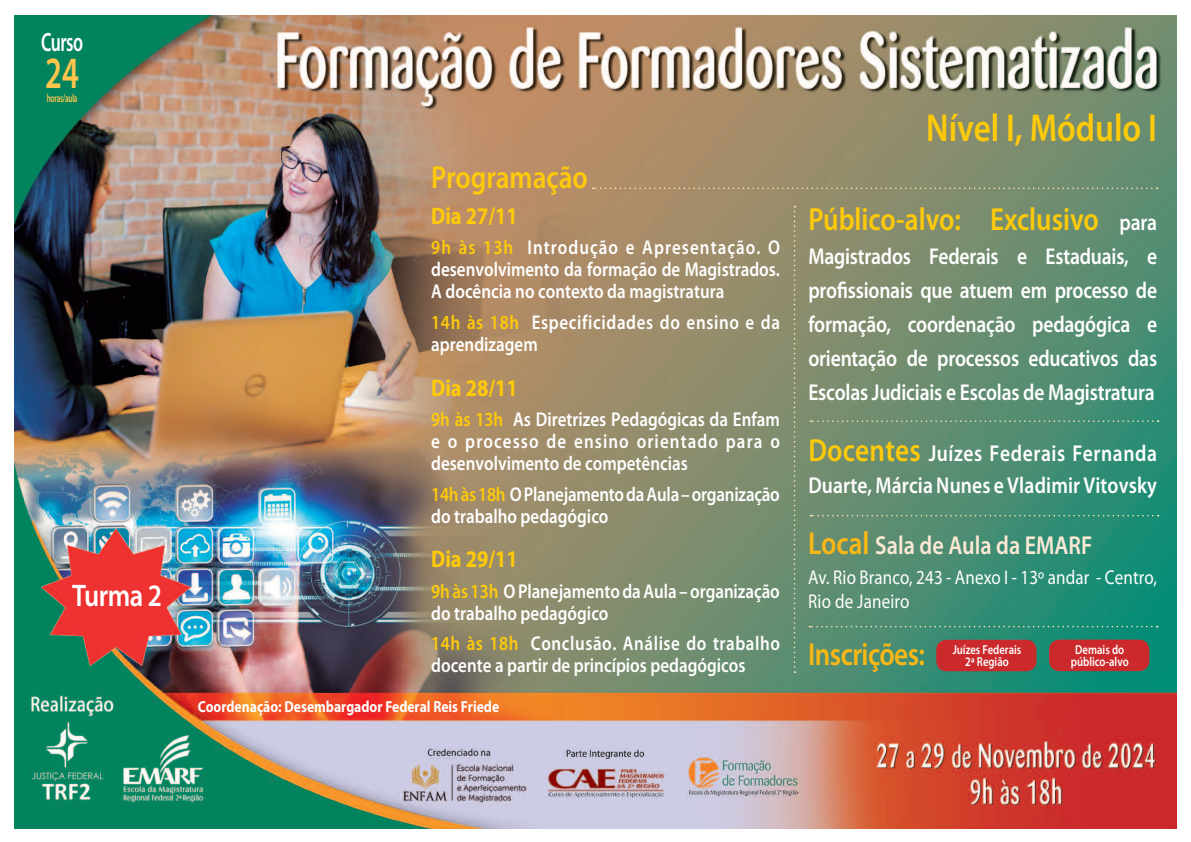
<style>
.page{position:relative;width:1191px;height:842px;background:#fff}
.page>*{position:absolute;margin:0;border:0;box-sizing:border-box;transform-origin:0 0}
.t1{font:600 44.9px "Myriad Pro";color:#fec54d;scale:.7 1}
.t2{font:600 39px "Myriad Pro";color:#feca0a;scale:.85 1}
.t3{font:600 32px "Myriad Pro";color:#feca0a;scale:.85 1}
.t4{font:600 32px "Myriad Pro";letter-spacing:-.02em;color:#fcb814;scale:.85 1}
.t5{font:600 31.3px "Myriad Pro";letter-spacing:-.02em;color:#fff;scale:.85 1}
.t6{font:600 26.5px "Myriad Pro";letter-spacing:-.03em;color:#fff;scale:.67 1}
.t7{font:600 26px "Myriad Pro";color:#fee9d5;scale:.85 1}
.t8{font:700 24px "Myriad Pro";color:#feca0a;scale:.85 1}
.t9{font:600 23px/34px "Myriad Pro";letter-spacing:.01em;color:#fff;text-align:justify;scale:.85 1}
.t10{font:600 20px/22px "Myriad Pro";color:#fff;scale:.85 1}
.t11{font:20px/24px "Myriad Pro";letter-spacing:.01em;color:#fff;scale:.85 1}
.t12{font:600 20px/22px "Myriad Pro";letter-spacing:.04em;color:#fff;scale:.85 1}
.t13{font:700 16px "Myriad Pro";color:#fff;scale:.85 1}
.t14{font:600 13px/12.2px "Myriad Pro";color:#fff;text-align:center;scale:.82 1}
.t15{font:600 11.5px "Myriad Pro";letter-spacing:-.03em;color:#fec54d;scale:.62 1}
.s1{color:#feca0a}
.s2{font-size:23px;color:#fff}
.s3{font-size:32px;color:#feca0a}
.s4{font-size:32px;color:#fcb814}
</style>
<div class="page">
<img style="left:14px;top:15px;width:1162px;height:814px">
<svg style="left:809px;top:626px;width:348px;height:1px"></svg>
<svg style="left:793px;top:206px;width:2px;height:467px"></svg>
<svg style="left:810px;top:420px;width:348px;height:2px"></svg>
<svg style="left:810px;top:515px;width:348px;height:1px"></svg>
<svg style="left:593px;top:188px;width:564px;height:1px"></svg>
<div style="left:936px;top:640px;width:100px;height:31px;background:#cb292b;border-radius:10px"></div>
<div style="left:1049px;top:640px;width:100px;height:31px;background:#cb292b;border-radius:10px"></div>
<img style="left:42px;top:528px;width:149px;height:137px">
<h3 class="t6" style="left:41px;top:25px;width:64px">Curso</h3>
<h1 class="t1" style="left:45px;top:44px;width:50px">24</h1>
<p class="t15" style="left:47px;top:90px;width:51px">horas/aula</p>
<h3 class="t5" style="left:72px;top:575px;width:107px">Turma 2</h3>
<h3 class="t3" style="left:431px;top:157px;width:186px">Programação</h3>
<p class="t8" style="left:431px;top:200px;width:104px">Dia 27/11</p>
<p class="t10" style="left:431px;top:236px;width:412px;text-align:justify"><span class="s1">9h às 13h</span> Introdução e Apresentação. O desenvolvimento da formação de Magistrados.<br>A docência no contexto da magistratura</p>
<p class="t12" style="left:431px;top:311px;width:412px"><span class="s1">14h às 18h</span> Especificidades do ensino e da aprendizagem</p>
<p class="t8" style="left:431px;top:372px;width:104px">Dia 28/11</p>
<p class="t10" style="left:431px;top:408px;width:412px;text-align:justify"><span class="s1">9h às 13h</span> As Diretrizes Pedagógicas da Enfam e o processo de ensino orientado para o desenvolvimento de competências</p>
<p class="t10" style="left:431px;top:482px;width:412px"><span class="s1">14h às 18h</span> O Planejamento da Aula – organização do trabalho pedagógico</p>
<p class="t8" style="left:431px;top:543px;width:104px">Dia 29/11</p>
<p class="t10" style="left:431px;top:579px;width:412px"><span class="s1">9h às 13h</span> O Planejamento da Aula – organização do trabalho pedagógico</p>
<p class="t10" style="left:431px;top:632px;width:412px"><span class="s1">14h às 18h</span> Conclusão. Análise do trabalho docente a partir de princípios pedagógicos</p>
<p class="t13" style="left:198px;top:696px;width:356px">Coordenação: Desembargador Federal Reis Friede</p>
<h2 class="t2" style="left:926px;top:103px;width:273px">Nível I, Módulo I</h2>
<h3 class="t3" style="left:808px;top:199px;width:412px">Público-alvo: Exclusivo <span class="s2">para</span></h3>
<p class="t9" style="left:808px;top:239px;width:412px">Magistrados Federais e Estaduais, e profissionais que atuem em processo de formação, coordenação pedagógica e orientação de processos educativos das Escolas Judiciais e Escolas de Magistratura</p>
<p class="t9" style="left:808px;top:436px;width:412px;line-height:32px"><span class="s3">Docentes</span> Juízes Federais Fernanda<br>Duarte, Márcia Nunes e Vladimir Vitovsky</p>
<h3 class="t7" style="left:808px;top:529px;width:336px"><span class="s4">Local</span> Sala de Aula da EMARF</h3>
<p class="t11" style="left:808px;top:564px;width:412px">Av. Rio Branco, 243 - Anexo I - 13º andar - Centro,<br>Rio de Janeiro</p>
<h3 class="t4" style="left:808px;top:634px;width:139px">Inscrições:</h3>
<p class="t14" style="left:952px;top:643px;width:85px">Juízes Federais<br>2ª Região</p>
<p class="t14" style="left:1070px;top:643px;width:72px">Demais do público-alvo</p>
</div>
